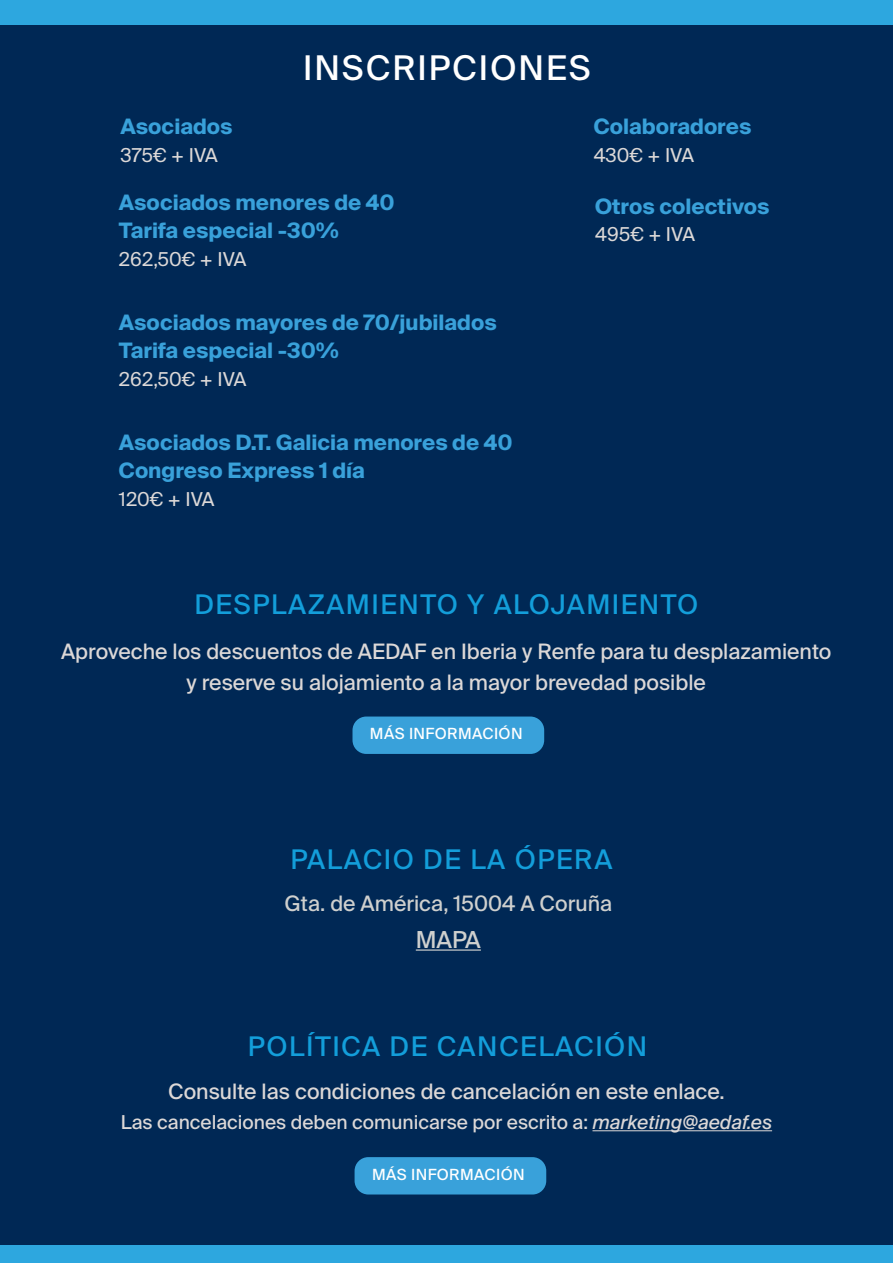
<style>
.page{position:relative;width:893px;height:1263px;background:#fff}
.page>*{position:absolute;margin:0;border:0;box-sizing:border-box;transform-origin:0 0}
.t1{font:34.05px "Suisse Intl";letter-spacing:.055em;color:#fff}
.t2{font:27px "Suisse Intl";letter-spacing:.055em;color:#139eda}
.t3{font:23.4px "Suisse Intl";color:#cfd0ce}
.t4{font:700 21.3px/27.6px "Suisse Intl";color:#39a1da}
.t5{font:21.3px/30.5px "Suisse Intl";color:#dcd8d7;text-align:center}
.t6{font:21.3px "Suisse Intl";color:#cfd0ce}
.t7{font:19.2px "Suisse Intl";color:#dcd8d7}
.t8{font:19.2px "Suisse Intl";color:#dcd8d7}
.t9{font:15.45px "Suisse Intl";letter-spacing:.025em;color:#fff}
.s1{font-style:italic}
</style>
<div class="page">
<div style="left:0;top:0;width:893px;height:1247px;background:#002855"></div>
<hr style="left:416px;top:949px;width:65px;height:2px;background:#cfd0ce">
<div style="left:0;top:1245px;width:893px;height:18px;background:#2da7df"></div>
<div style="left:0;top:0;width:893px;height:25px;background:#2da7df"></div>
<div style="left:352px;top:716px;width:192px;height:38px;background:#39a1da;border-radius:14px"></div>
<hr style="left:592px;top:1130px;width:180px;height:1px;background:#dcd8d7">
<div style="left:355px;top:1157px;width:191px;height:37px;background:#39a1da;border-radius:14px"></div>
<h1 class="t1" style="left:303px;top:48px;width:289px">INSCRIPCIONES</h1>
<p class="t4" style="left:121px;top:113px;width:113px">Asociados</p>
<p class="t8" style="left:121px;top:144px;width:99px">375€ + IVA</p>
<p class="t4" style="left:119px;top:189px;width:277px">Asociados menores de 40<br>Tarifa especial -30%</p>
<p class="t8" style="left:119px;top:248px;width:129px">262,50€ + IVA</p>
<p class="t4" style="left:119px;top:309px;width:379px">Asociados mayores de 70/jubilados<br>Tarifa especial -30%</p>
<p class="t8" style="left:119px;top:368px;width:129px">262,50€ + IVA</p>
<p class="t4" style="left:119px;top:429px;width:395px">Asociados D.T. Galicia menores de 40<br>Congreso Express 1 día</p>
<p class="t8" style="left:119px;top:488px;width:97px">120€ + IVA</p>
<p class="t4" style="left:594px;top:113px;width:159px">Colaboradores</p>
<p class="t8" style="left:594px;top:144px;width:102px">430€ + IVA</p>
<p class="t4" style="left:595px;top:192px;width:176px">Otros colectivos</p>
<p class="t8" style="left:595px;top:223px;width:101px">495€ + IVA</p>
<p class="t2" style="left:194px;top:588px;width:505px">DESPLAZAMIENTO Y ALOJAMIENTO</p>
<p class="t5" style="left:61px;top:637px;width:772px">Aproveche los descuentos de AEDAF en Iberia y Renfe para tu desplazamiento y reserve su alojamiento a la mayor brevedad posible</p>
<p class="t9" style="left:370px;top:725px;width:154px">MÁS INFORMACIÓN</p>
<p class="t2" style="left:291px;top:844px;width:323px">PALACIO DE LA ÓPERA</p>
<p class="t6" style="left:285px;top:891px;width:329px">Gta. de América, 15004 A Coruña</p>
<p class="t3" style="left:416px;top:926px;width:67px">MAPA</p>
<p class="t2" style="left:248px;top:1031px;width:401px">POLÍTICA DE CANCELACIÓN</p>
<p class="t5" style="left:168px;top:1076px;width:558px">Consulte las condiciones de cancelación en este enlace.</p>
<p class="t7" style="left:121px;top:1111px;width:653px">Las cancelaciones deben comunicarse por escrito a: <span class="s1">marketing@aedaf.es</span></p>
<p class="t9" style="left:372px;top:1165px;width:154px">MÁS INFORMACIÓN</p>
</div>
